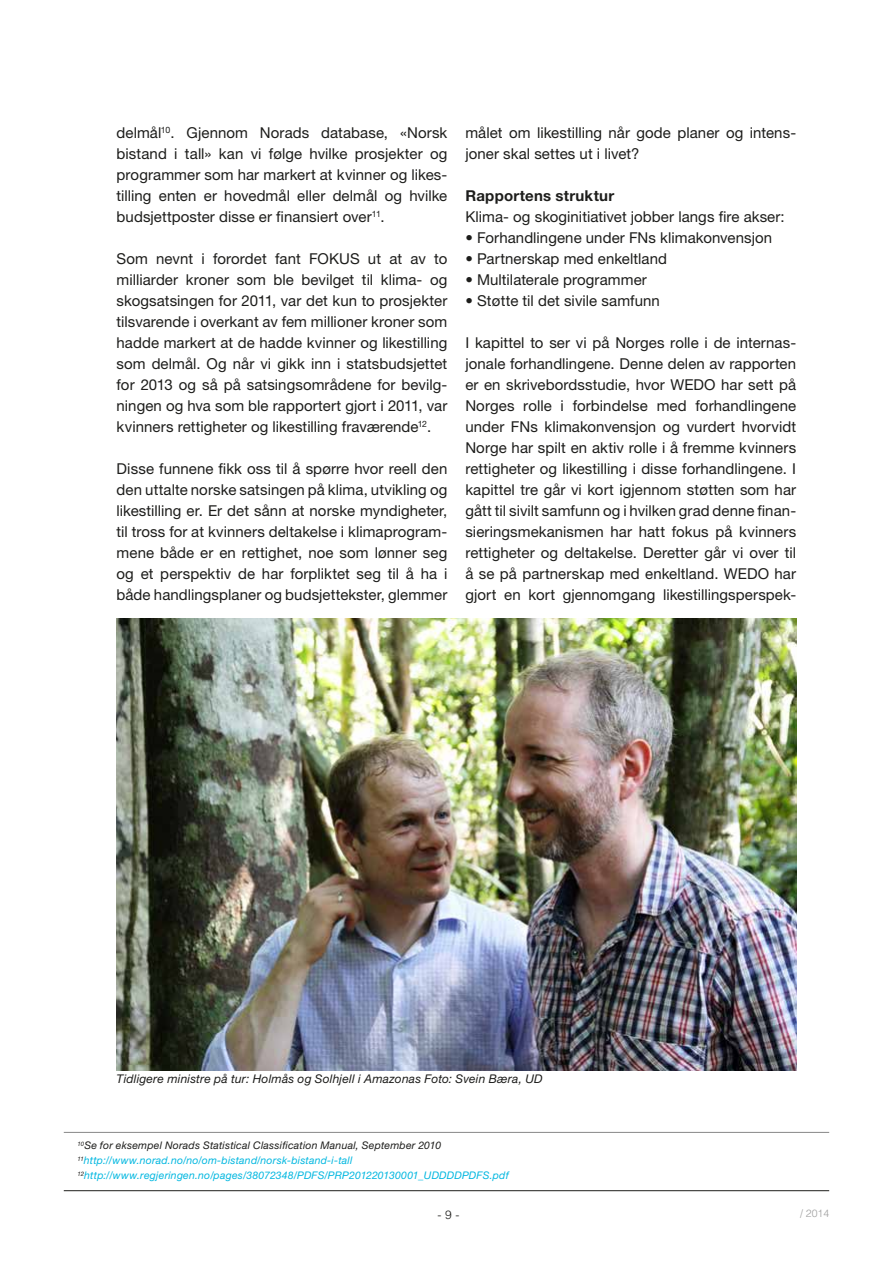
<style>
.page{position:relative;width:893px;height:1263px;background:#fff}
.page>*{position:absolute;margin:0;border:0;box-sizing:border-box;transform-origin:0 0}
.t1{font:15px/21px "Helvetica Neue LT Std";letter-spacing:.005em;color:#1d1d1b;text-align:justify}
.t2{font:700 15px "Helvetica Neue LT Std";letter-spacing:.015em;color:#1d1d1b}
.t3{font:italic 12px "Helvetica Neue LT Std";letter-spacing:.015em;color:#1d1d1b}
.t4{font:300 12px "Helvetica";color:#1d1d1b}
.t5{font:italic 10.5px/15px "Helvetica Neue LT Std";letter-spacing:.02em;color:#00b7e0}
.t6{font:300 10.5px "Helvetica";color:#9d9d9d}
.s1{color:#1d1d1b}
</style>
<div class="page">
<hr style="left:64px;top:1190px;width:765px;height:1px;background:#1d1d1b">
<img style="left:117px;top:618px;width:679px;height:453px">
<hr style="left:64px;top:1132px;width:765px;height:1px;background:#878787">
<p class="t1" style="left:117px;top:122px;width:332px">delmål<sup>10</sup>. Gjennom Norads database, «Norsk bistand i tall» kan vi følge hvilke prosjekter og programmer som har markert at kvinner og likes&shy;tilling enten er hovedmål eller delmål og hvilke budsjettposter disse er finansiert over<sup>11</sup>.</p>
<p class="t1" style="left:117px;top:248px;width:332px">Som nevnt i forordet fant FOKUS ut at av to milliarder kroner som ble bevilget til klima- og skogsatsingen for 2011, var det kun to prosjekter tilsvarende i overkant av fem millioner kroner som hadde markert at de hadde kvinner og likestilling som delmål. Og når vi gikk inn i statsbudsjettet for 2013 og så på satsingsområdene for bevilg&shy;ningen og hva som ble rapportert gjort i 2011, var kvinners rettigheter og likestilling fraværende<sup>12</sup>.</p>
<p class="t1" style="left:117px;top:458px;width:332px">Disse funnene fikk oss til å spørre hvor reell den den uttalte norske satsingen på klima, utvikling og likestilling er. Er det sånn at norske myndigheter, til tross for at kvinners deltakelse i klimaprogram&shy;mene både er en rettighet, noe som lønner seg og et perspektiv de har forpliktet seg til å ha i både handlingsplaner og budsjettekster, glemmer</p>
<p class="t1" style="left:465px;top:122px;width:332px">målet om likestilling når gode planer og intens&shy;joner skal settes ut i livet?</p>
<p class="t2" style="left:465px;top:187px;width:150px">Rapportens struktur</p>
<p class="t1" style="left:465px;top:206px;width:321px">Klima- og skoginitiativet jobber langs fire akser:</p>
<p class="t1" style="left:465px;top:227px;width:308px">• Forhandlingene under FNs klimakonvensjon</p>
<p class="t1" style="left:465px;top:248px;width:203px">• Partnerskap med enkeltland</p>
<p class="t1" style="left:465px;top:269px;width:183px">• Multilaterale programmer</p>
<p class="t1" style="left:465px;top:290px;width:196px">• Støtte til det sivile samfunn</p>
<p class="t1" style="left:465px;top:332px;width:332px;text-align:left">I kapittel to ser vi på Norges rolle i de internas&shy;jonale forhandlingene. Denne delen av rapporten er en skrivebordsstudie, hvor WEDO har sett på Norges rolle i forbindelse med forhandlingene under FNs klimakonvensjon og vurdert hvorvidt Norge har spilt en aktiv rolle i å fremme kvinners rettigheter og likestilling i disse forhandlingene. I kapittel tre går vi kort igjennom støtten som har gått til sivilt samfunn og i hvilken grad denne finan&shy;sieringsmekanismen har hatt fokus på kvinners rettigheter og deltakelse. Deretter går vi over til å se på partnerskap med enkeltland. WEDO har gjort en kort gjennomgang likestillingsperspek-</p>
<p class="t3" style="left:117px;top:1071px;width:428px">Tidligere ministre på tur: Holmås og Solhjell i Amazonas Foto: Svein Bæra, UD</p>
<p class="t5" style="left:78px;top:1138px;width:433px"><sup>10</sup><span class="s1">Se for eksempel Norads Statistical Classification Manual, September 2010<br></span><sup>11</sup>http://www.norad.no/no/om-bistand/norsk-bistand-i-tall<br><sup>12</sup>http://www.regjeringen.no/pages/38072348/PDFS/PRP201220130001_UDDDDPDFS.pdf</p>
<p class="t4" style="left:437px;top:1207px;width:24px">- 9 -</p>
<p class="t6" style="left:800px;top:1207px;width:31px">/ 2014</p>
</div>
